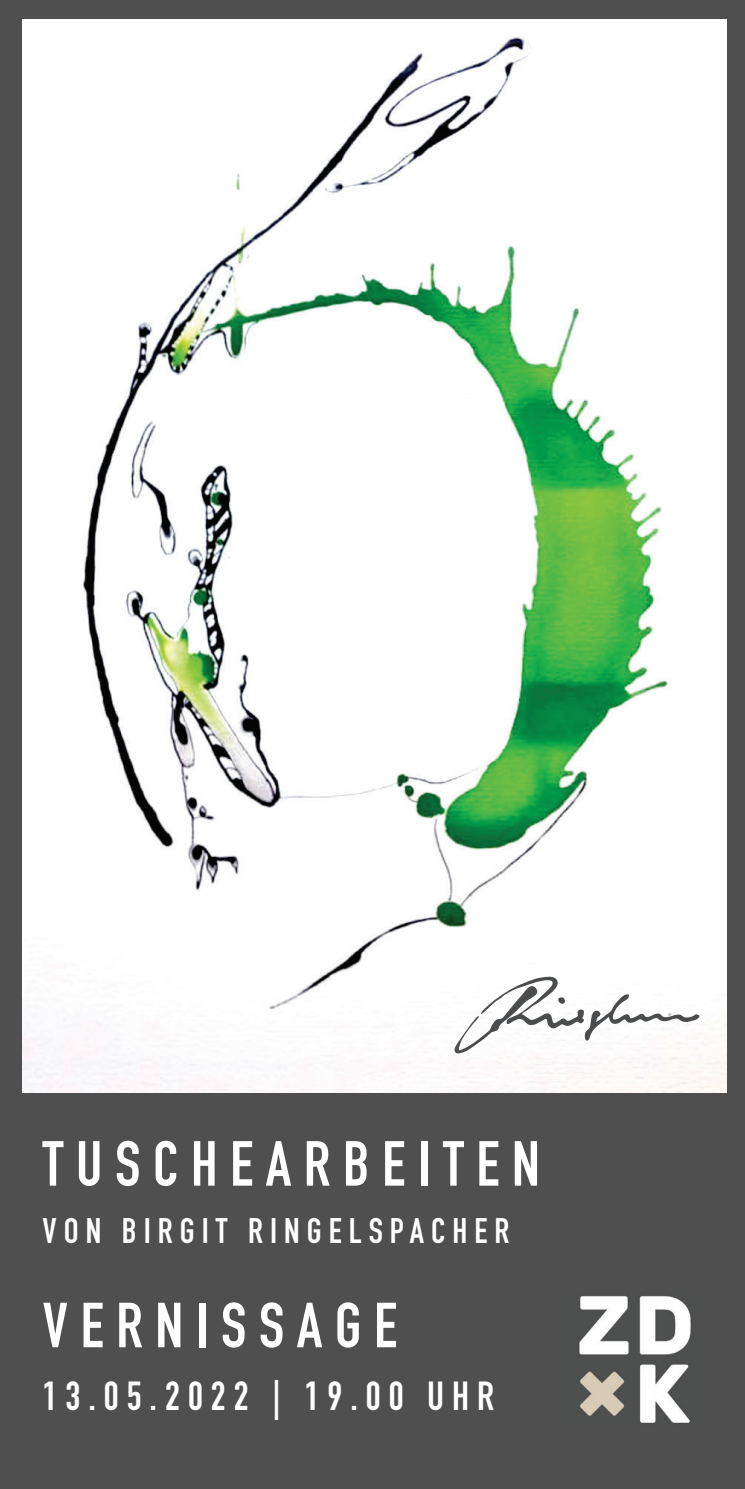
<style>
.page{position:relative;width:745px;height:1489px;background:#fff}
.page>*{position:absolute;margin:0;border:0;box-sizing:border-box;transform-origin:0 0}
.t1{font:700 62.5px "DIN Condensed";letter-spacing:.2em;color:#fff}
.t2{font:700 40px "DIN Condensed";letter-spacing:.2em;color:#fff}
.t3{font:700 35px "DIN Condensed";letter-spacing:.2em;color:#fff}
</style>
<div class="page">
<img style="left:22px;top:37px;width:704px;height:1056px">
<div style="left:0;top:1093px;width:744px;height:395px;background:#4e4f4e"></div>
<svg style="left:453px;top:976px;width:246px;height:77px"></svg>
<img style="left:579px;top:1296px;width:112px;height:127px">
<div style="left:0;top:0;width:22px;height:1480px;background:#4e4f4e"></div>
<div style="left:726px;top:0;width:18px;height:1480px;background:#4e4f4e"></div>
<div style="left:0;top:0;width:744px;height:19px;background:#4e4f4e"></div>
<p class="t1" style="left:43px;top:1121px;width:498px">TUSCHEARBEITEN</p>
<p class="t3" style="left:43px;top:1207px;width:468px">VON BIRGIT RINGELSPACHER</p>
<p class="t1" style="left:43px;top:1283px;width:356px">VERNISSAGE</p>
<p class="t2" style="left:43px;top:1368px;width:453px">13.05.2022 | 19.00 UHR</p>
</div>
